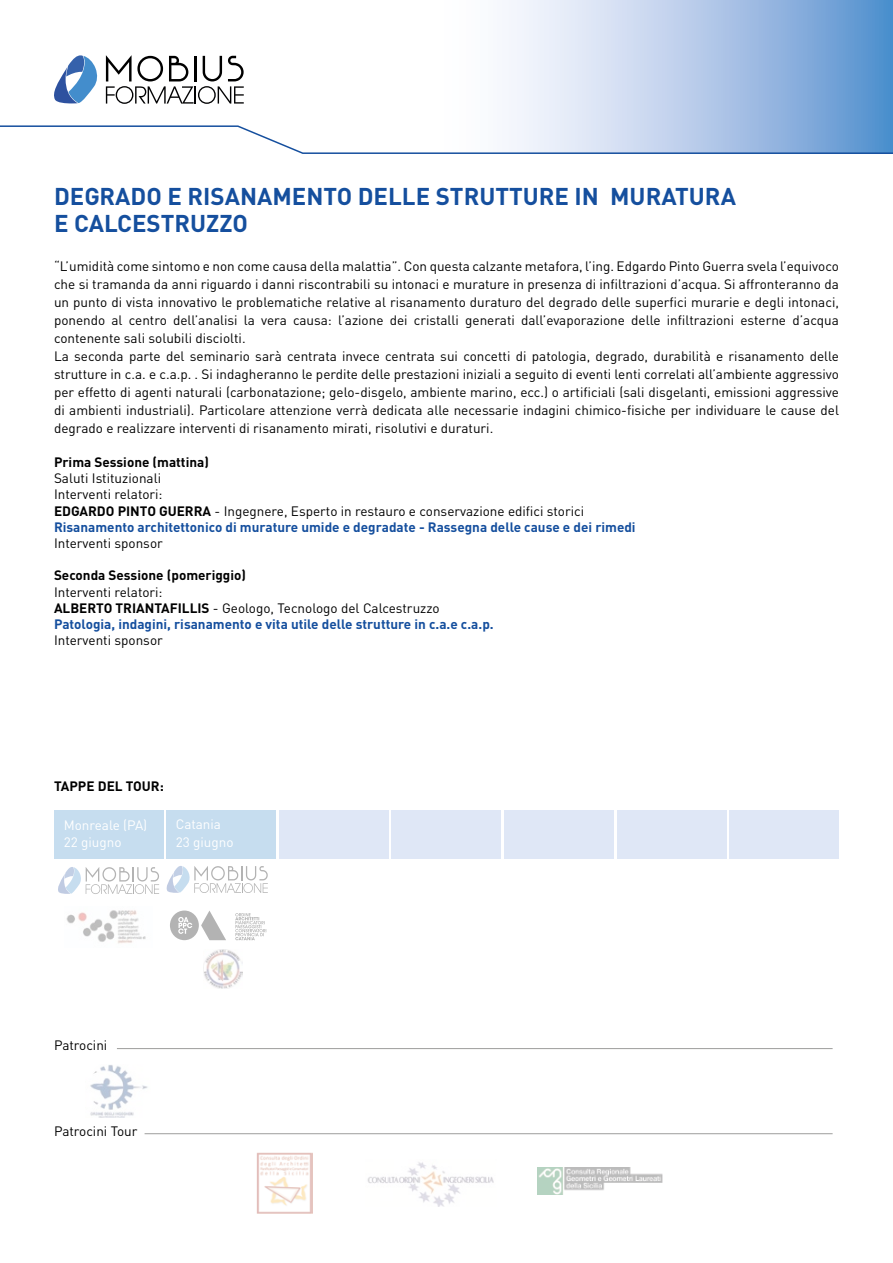
<style>
.page{position:relative;width:893px;height:1263px;background:#fff}
.page>*{position:absolute;margin:0;border:0;box-sizing:border-box;transform-origin:0 0}
.t1{font:700 24px/27px "DIN Pro";color:#154f9e}
.t2{font:13.5px/18px "DIN Pro";color:#000}
.t3{font:700 13.5px/16.2px "DIN Pro";color:#154f9e}
.t4{font:700 13.5px "DIN Pro";color:#000}
.t5{font:13.5px/16.2px "DIN Pro";color:#fff}
.s1{font-weight:700}
.s2{font-weight:700;color:#154f9e}
.s3{font-weight:400;color:#000}
.s4{color:#000}
</style>
<div class="page">
<svg style="left:508px;top:0;width:385px;height:125px;background:#aec7e7"></svg>
<svg style="left:0;top:125px;width:893px;height:29px"></svg>
<svg style="left:54px;top:55px;width:44px;height:48px"></svg>
<svg style="left:106px;top:55px;width:138px;height:49px"></svg>
<div style="left:54px;top:810px;width:109px;height:49px;background:#c6ddef"></div>
<div style="left:167px;top:810px;width:109px;height:49px;background:#c6ddef"></div>
<div style="left:279px;top:810px;width:109px;height:49px;background:#dfe7f6"></div>
<div style="left:392px;top:810px;width:109px;height:49px;background:#dfe7f6"></div>
<div style="left:505px;top:810px;width:109px;height:49px;background:#dfe7f6"></div>
<div style="left:617px;top:810px;width:109px;height:49px;background:#dfe7f6"></div>
<div style="left:730px;top:810px;width:109px;height:49px;background:#dfe7f6"></div>
<img style="left:257px;top:1153px;width:55px;height:60px">
<img style="left:367px;top:1162px;width:127px;height:44px">
<img style="left:537px;top:1168px;width:126px;height:27px">
<hr style="left:145px;top:1133px;width:688px;height:1px;background:#9d9d9c">
<hr style="left:117px;top:1048px;width:716px;height:1px;background:#9d9d9c">
<svg style="left:58px;top:867px;width:101px;height:27px"></svg>
<img style="left:66px;top:910px;width:80px;height:34px">
<svg style="left:166px;top:866px;width:102px;height:27px"></svg>
<svg style="left:170px;top:910px;width:96px;height:30px"></svg>
<img style="left:203px;top:949px;width:39px;height:40px">
<img style="left:90px;top:1065px;width:58px;height:52px">
<h1 class="t1" style="left:54px;top:182px;width:683px">DEGRADO E RISANAMENTO DELLE STRUTTURE IN MURATURA<br>E CALCESTRUZZO</h1>
<p class="t2" style="left:54px;top:256px;width:786px">“L’umidità come sintomo e non come causa della malattia”. Con questa calzante metafora, l’ing. Edgardo Pinto Guerra svela l’equivoco che si tramanda da anni riguardo i danni riscontrabili su intonaci e murature in presenza di infiltrazioni d’acqua. Si affronteranno da un punto di vista innovativo le problematiche relative al risanamento duraturo del degrado delle superfici murarie e degli intonaci, ponendo al centro dell’analisi la vera causa: l’azione dei cristalli generati dall’evaporazione delle infiltrazioni esterne d’acqua contenente sali solubili disciolti.<br>La seconda parte del seminario sarà centrata invece centrata sui concetti di patologia, degrado, durabilità e risanamento delle strutture in c.a. e c.a.p. . Si indagheranno le perdite delle prestazioni iniziali a seguito di eventi lenti correlati all’ambiente aggressivo per effetto di agenti naturali (carbonatazione; gelo-disgelo, ambiente marino, ecc.) o artificiali (sali disgelanti, emissioni aggressive di ambienti industriali). Particolare attenzione verrà dedicata alle necessarie indagini chimico-fisiche per individuare le cause del degrado e realizzare interventi di risanamento mirati, risolutivi e duraturi.</p>
<p class="t4" style="left:54px;top:453px;width:156px">Prima Sessione (mattina)</p>
<p class="t2" style="left:54px;top:470px;width:583px;line-height:16.2px">Saluti Istituzionali<br>Interventi relatori:<br><span class="s1">EDGARDO PINTO GUERRA</span> - Ingegnere, Esperto in restauro e conservazione edifici storici <span class="s2">Risanamento architettonico di murature umide e degradate - Rassegna delle cause e dei rimedi</span></p>
<p class="t2" style="left:54px;top:533px;width:110px">Interventi sponsor</p>
<p class="t4" style="left:54px;top:566px;width:194px">Seconda Sessione (pomeriggio)</p>
<p class="t3" style="left:54px;top:583px;width:441px"><span class="s3">Interventi relatori:<br></span><span class="s4">ALBERTO TRIANTAFILLIS</span> <span class="s3">- Geologo, Tecnologo del Calcestruzzo<br></span>Patologia, indagini, risanamento e vita utile delle strutture in c.a.e c.a.p.</p>
<p class="t2" style="left:54px;top:631px;width:110px">Interventi sponsor</p>
<p class="t4" style="left:54px;top:777px;width:111px">TAPPE DEL TOUR:</p>
<p class="t5" style="left:64px;top:817px;width:85px">Monreale (PA)<br>22 giugno</p>
<p class="t5" style="left:176px;top:815px;width:59px;line-height:18px">Catania<br>23 giugno</p>
<p class="t2" style="left:54px;top:1035px;width:55px">Patrocini</p>
<p class="t2" style="left:54px;top:1121px;width:85px">Patrocini Tour</p>
</div>
